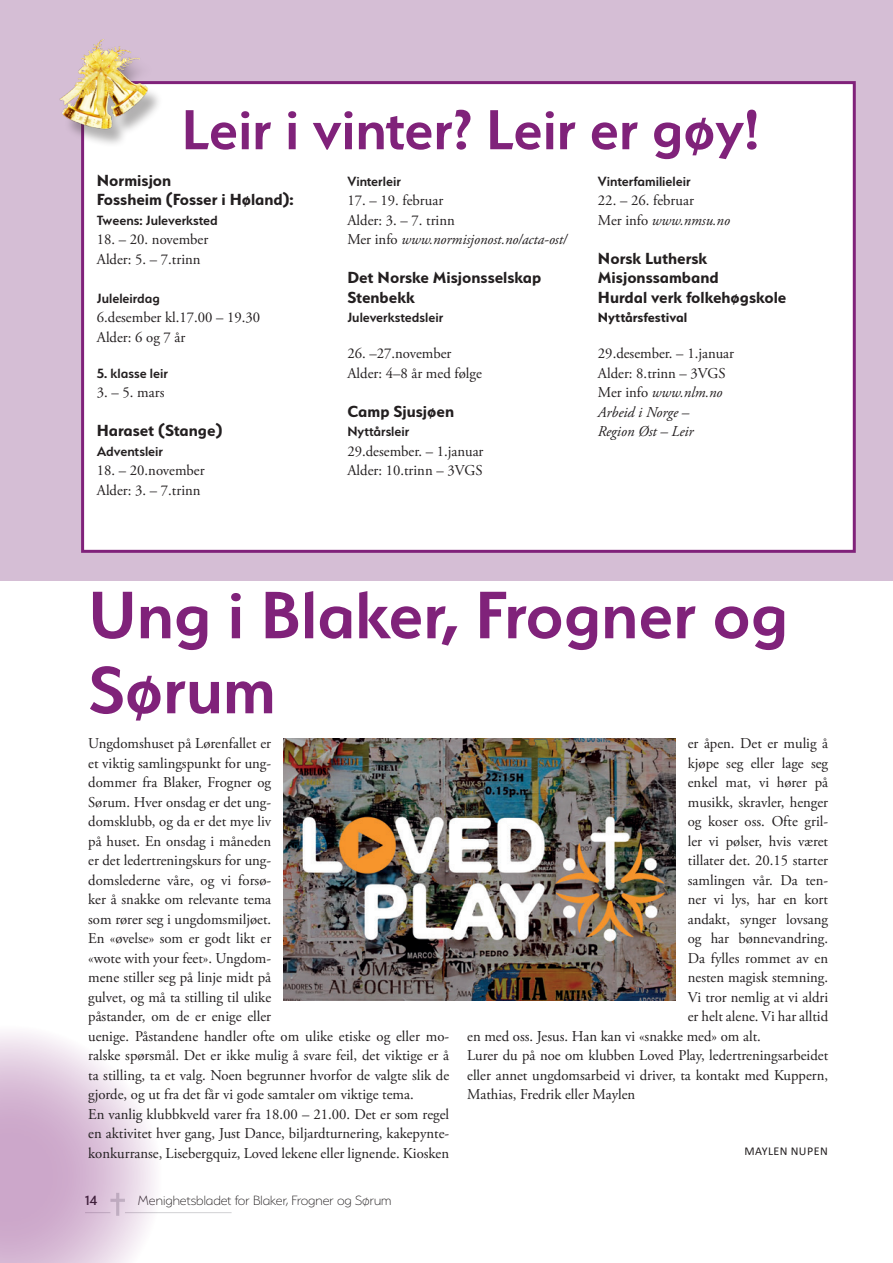
<style>
.page{position:relative;width:893px;height:1263px;background:#fff}
.page>*{position:absolute;margin:0;border:0;box-sizing:border-box;transform-origin:0 0}
.t1{font:600 75px/75px "Serenity";color:#80227a}
.t2{font:600 63px "Serenity";color:#80227a}
.t3{font:700 18px/19.5px "Serenity";color:#231f20}
.t4{font:15px/19.5px "Adobe Garamond Pro";color:#231f20}
.t5{font:600 15px "Serenity";color:#231f20}
.t6{font:200 15px "Serenity";color:#231f20}
.t7{font:700 15px "Serenity";color:#231f20}
.t8{font:500 15px "Serenity";color:#231f20}
.t9{font:12px "Calibri";letter-spacing:.04em;color:#231f20}
.s1{font-style:italic}
</style>
<div class="page">
<hr style="left:125px;top:1212px;width:107px;height:1px;background:#d1d2d4">
<div style="left:0;top:0;width:893px;height:580px;background:#d5bed5"></div>
<div style="left:83px;top:83px;width:771px;height:468px;background:#fff"></div>
<div style="left:81px;top:81px;width:775px;height:472px;border:3px solid #80227a"></div>
<svg style="left:0;top:1032px;width:157px;height:231px"></svg>
<img style="left:284px;top:739px;width:391px;height:262px">
<div style="left:62px;top:44px;width:102px;height:104px;background:#231f20;opacity:.35"></div>
<img style="left:59px;top:39px;width:105px;height:105px">
<h2 class="t2" style="left:181px;top:95px;width:580px">Leir i vinter? Leir er gøy!</h2>
<p class="t3" style="left:97px;top:170px;width:198px">Normisjon<br>Fossheim (Fosser i Høland):</p>
<p class="t5" style="left:97px;top:212px;width:123px">Tweens: Juleverksted</p>
<p class="t4" style="left:97px;top:230px;width:113px">18. – 20. november<br>Alder: 5. – 7.trinn</p>
<p class="t5" style="left:97px;top:290px;width:65px">Juleleirdag</p>
<p class="t4" style="left:97px;top:308px;width:165px">6.desember kl.17.00 – 19.30<br>Alder: 6 og 7 år</p>
<p class="t5" style="left:97px;top:365px;width:73px">5. klasse leir</p>
<p class="t4" style="left:97px;top:383px;width:69px">3. – 5. mars</p>
<p class="t3" style="left:97px;top:420px;width:127px">Haraset (Stange)</p>
<p class="t5" style="left:97px;top:443px;width:68px">Adventsleir</p>
<p class="t4" style="left:97px;top:461px;width:109px">18. – 20.november<br>Alder: 3. – 7.trinn</p>
<p class="t5" style="left:347px;top:173px;width:55px">Vinterleir</p>
<p class="t4" style="left:347px;top:191px;width:221px">17. – 19. februar<br>Alder: 3. – 7. trinn<br>Mer info <span class="s1">www.normisjonost.no/acta-ost/</span></p>
<p class="t3" style="left:347px;top:268px;width:195px">Det Norske Misjonsselskap<br>Stenbekk</p>
<p class="t5" style="left:347px;top:309px;width:97px">Juleverkstedsleir</p>
<p class="t4" style="left:347px;top:344px;width:136px">26. –27.november<br>Alder: 4–8 år med følge</p>
<p class="t3" style="left:347px;top:401px;width:108px">Camp Sjusjøen</p>
<p class="t5" style="left:347px;top:423px;width:64px">Nyttårsleir</p>
<p class="t4" style="left:347px;top:442px;width:138px">29.desember. – 1.januar<br>Alder: 10.trinn – 3VGS</p>
<p class="t5" style="left:598px;top:173px;width:94px">Vinterfamilieleir</p>
<p class="t4" style="left:598px;top:191px;width:133px">22. – 26. februar<br>Mer info <span class="s1">www.nmsu.no</span></p>
<p class="t3" style="left:598px;top:248px;width:190px">Norsk Luthersk<br>Misjonssamband<br>Hurdal verk folkehøgskole</p>
<p class="t7" style="left:598px;top:309px;width:91px">Nyttårsfestival</p>
<p class="t4" style="left:598px;top:344px;width:138px">29.desember. – 1.januar<br>Alder: 8.trinn – 3VGS<br>Mer info <span class="s1">www.nlm.no<br>Arbeid i Norge –<br>Region Øst – Leir</span></p>
<h1 class="t1" style="left:88px;top:577px;width:701px">Ung i Blaker, Frogner og<br>Sørum</h1>
<p class="t4" style="left:88px;top:734px;width:362px">Ungdomshuset på Lørenfallet er<br>et viktig samlingspunkt for ung-<br>dommer fra Blaker, Frogner og<br>Sørum. Hver onsdag er det ung-<br>domsklubb, og da er det mye liv<br>på huset. En onsdag i måneden<br>er det ledertreningskurs for ung-<br>domslederne våre, og vi forsø-<br>ker å snakke om relevante tema<br>som rører seg i ungdomsmiljøet.<br>En «øvelse» som er godt likt er<br>«wote with your feet». Ungdom-<br>mene stiller seg på linje midt på<br>gulvet, og må ta stilling til ulike<br>påstander, om de er enige eller<br>uenige. Påstandene handler ofte om ulike etiske og eller mo&shy;ralske spørsmål. Det er ikke mulig å svare feil, det viktige er å ta stilling, ta et valg. Noen begrunner hvorfor de valgte slik de gjorde, og ut fra det får vi gode samtaler om viktige tema.<br>En vanlig klubbkveld varer fra 18.00 – 21.00. Det er som regel en aktivitet hver gang, Just Dance, biljardturnering, kakepynte&shy;konkurranse, Lisebergquiz, Loved lekene eller lignende. Kiosken</p>
<p class="t4" style="left:688px;top:734px;width:142px">er åpen. Det er mulig å</p>
<p class="t4" style="left:688px;top:754px;width:142px">kjøpe seg eller lage seg</p>
<p class="t4" style="left:688px;top:773px;width:142px">enkel mat, vi hører på</p>
<p class="t4" style="left:688px;top:793px;width:142px">musikk, skravler, henger</p>
<p class="t4" style="left:688px;top:812px;width:142px">og koser oss. Ofte gril-</p>
<p class="t4" style="left:688px;top:832px;width:142px">ler vi pølser, hvis været</p>
<p class="t4" style="left:688px;top:851px;width:142px">tillater det. 20.15 starter</p>
<p class="t4" style="left:688px;top:871px;width:142px">samlingen vår. Da ten-</p>
<p class="t4" style="left:688px;top:890px;width:142px">ner vi lys, har en kort</p>
<p class="t4" style="left:688px;top:910px;width:142px">andakt, synger lovsang</p>
<p class="t4" style="left:688px;top:929px;width:142px">og har bønnevandring.</p>
<p class="t4" style="left:688px;top:949px;width:142px">Da fylles rommet av en</p>
<p class="t4" style="left:688px;top:968px;width:142px">nesten magisk stemning.</p>
<p class="t4" style="left:688px;top:988px;width:142px">Vi tror nemlig at vi aldri</p>
<p class="t4" style="left:688px;top:1007px;width:142px">er helt alene. Vi har alltid</p>
<p class="t4" style="left:467px;top:1027px;width:295px">en med oss. Jesus. Han kan vi «snakke med» om alt.</p>
<p class="t4" style="left:467px;top:1046px;width:362px">Lurer du på noe om klubben Loved Play, ledertreningsarbeidet</p>
<p class="t4" style="left:467px;top:1066px;width:362px">eller annet ungdomsarbeid vi driver, ta kontakt med Kuppern,</p>
<p class="t4" style="left:467px;top:1085px;width:170px">Mathias, Fredrik eller Maylen</p>
<p class="t9" style="left:744px;top:1142px;width:85px">MAYLEN NUPEN</p>
<p class="t8" style="left:85px;top:1192px;width:14px">14</p>
<p class="t6" style="left:138px;top:1193px;width:255px">Menighetsbladet for Blaker, Frogner og Sørum</p>
</div>
